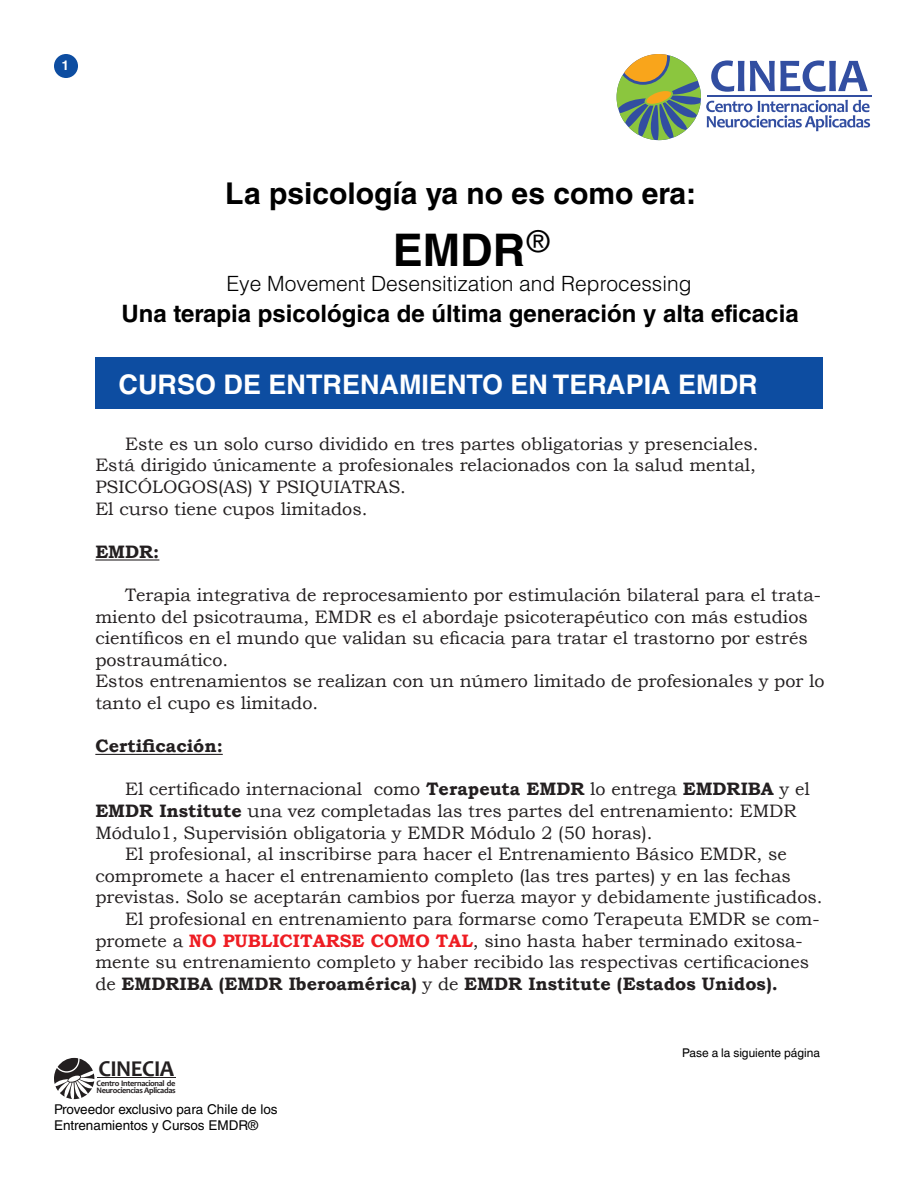
<style>
.page{position:relative;width:918px;height:1188px;background:#fff}
.page>*{position:absolute;margin:0;border:0;box-sizing:border-box;transform-origin:0 0}
.t1{font:700 45px "Helvetica LT Std";color:#000}
.t2{font:700 30px "Helvetica LT Std";color:#000}
.t3{font:30px "Helvetica LT Std";color:#000}
.t4{font:700 27px "Helvetica LT Std";color:#fff}
.t5{font:700 24px "Helvetica LT Std";color:#000}
.t6{font:700 22.8px "Candara";letter-spacing:-.025em;color:#231f20}
.t7{font:300 21px "Helvetica LT Std";color:#000}
.t8{font:18px/21.6px "Bookman Old Style";color:#231f20}
.t9{font:700 18px "Bookman Old Style";color:#231f20}
.t10{font:13.5px/16.2px "Helvetica LT Std";color:#000}
.t11{font:700 13.5px "Helvetica World";color:#fff}
.t12{font:12px "Helvetica World";color:#000}
.t13{font:700 8.4px/7.4px "Candara";letter-spacing:-.04em;color:#231f20}
.s1{font-weight:700}
.s2{font-weight:700;color:#ee1d23}
</style>
<div class="page">
<hr style="left:707px;top:95px;width:165px;height:1px;background:#324ea1">
<svg style="left:617px;top:54px;width:253px;height:86px"></svg>
<svg style="left:54px;top:1058px;width:40px;height:41px"></svg>
<hr style="left:97px;top:1077px;width:79px;height:1px;background:#231f20">
<div style="left:54px;top:54px;width:24px;height:24px;background:#0d4da1;border-radius:50%"></div>
<hr style="left:95px;top:559px;width:64px;height:2px;background:#231f20">
<hr style="left:95px;top:754px;width:128px;height:1px;background:#231f20">
<div style="left:95px;top:357px;width:727px;height:51px;background:#0d4da1"></div>
<p class="t11" style="left:61px;top:57px;width:9px">1</p>
<p class="t2" style="left:225px;top:176px;width:472px">La psicología ya no es como era:</p>
<p class="t3" style="left:527px;top:224px;width:24px">®</p>
<p class="t1" style="left:393px;top:223px;width:134px">EMDR</p>
<p class="t7" style="left:226px;top:271px;width:467px">Eye Movement Desensitization and Reprocessing</p>
<p class="t5" style="left:121px;top:299px;width:679px">Una terapia psicológica de última generación y alta eficacia</p>
<p class="t4" style="left:119px;top:368px;width:641px">CURSO DE ENTRENAMIENTO EN TERAPIA EMDR</p>
<p class="t8" style="left:95px;top:433px;width:665px;text-indent:30px">Este es un solo curso dividido en tres partes obligatorias y presenciales.<br>Está dirigido únicamente a profesionales relacionados con la salud mental,<br>PSICÓLOGOS(AS) Y PSIQUIATRAS.</p>
<p class="t8" style="left:95px;top:498px;width:274px">El curso tiene cupos limitados.</p>
<p class="t9" style="left:95px;top:539px;width:66px">EMDR:</p>
<p class="t8" style="left:95px;top:584px;width:727px;text-indent:30px">Terapia integrativa de reprocesamiento por estimulación bilateral para el trata&shy;miento del psicotrauma, EMDR es el abordaje psicoterapéutico con más estudios científicos en el mundo que validan su eficacia para tratar el trastorno por estrés postraumático.</p>
<p class="t8" style="left:95px;top:670px;width:731px">Estos entrenamientos se realizan con un número limitado de profesionales y por lo tanto el cupo es limitado.</p>
<p class="t9" style="left:95px;top:733px;width:129px">Certificación:</p>
<p class="t8" style="left:95px;top:778px;width:716px;text-indent:30px">El certificado internacional como <span class="s1">Terapeuta EMDR</span> lo entrega <span class="s1">EMDRIBA</span> y el<br><span class="s1">EMDR Institute</span> una vez completadas las tres partes del entrenamiento: EMDR<br>Módulo1, Supervisión obligatoria y EMDR Módulo 2 (50 horas).</p>
<p class="t8" style="left:95px;top:843px;width:729px;text-indent:30px">El profesional, al inscribirse para hacer el Entrenamiento Básico EMDR, se compromete a hacer el entrenamiento completo (las tres partes) y en las fechas previstas. Solo se aceptarán cambios por fuerza mayor y debidamente justificados.</p>
<p class="t8" style="left:95px;top:908px;width:726px;text-indent:30px">El profesional en entrenamiento para formarse como Terapeuta EMDR se com&shy;promete a <span class="s2">NO PUBLICITARSE COMO TAL</span>, sino hasta haber terminado exitosa&shy;mente su entrenamiento completo y haber recibido las respectivas certificaciones de <span class="s1">EMDRIBA (EMDR Iberoamérica)</span> y de <span class="s1">EMDR Institute (Estados Unidos).</span></p>
<p class="t6" style="left:98px;top:1055px;width:77px">CINECIA</p>
<p class="t13" style="left:97px;top:1079px;width:81px">Centro Internacional de<br>Neurociencias Aplicadas</p>
<p class="t10" style="left:54px;top:1101px;width:225px">Proveedor exclusivo para Chile de los<br>Entrenamientos y Cursos EMDR®</p>
<p class="t12" style="left:682px;top:1046px;width:139px">Pase a la siguiente página</p>
</div>
